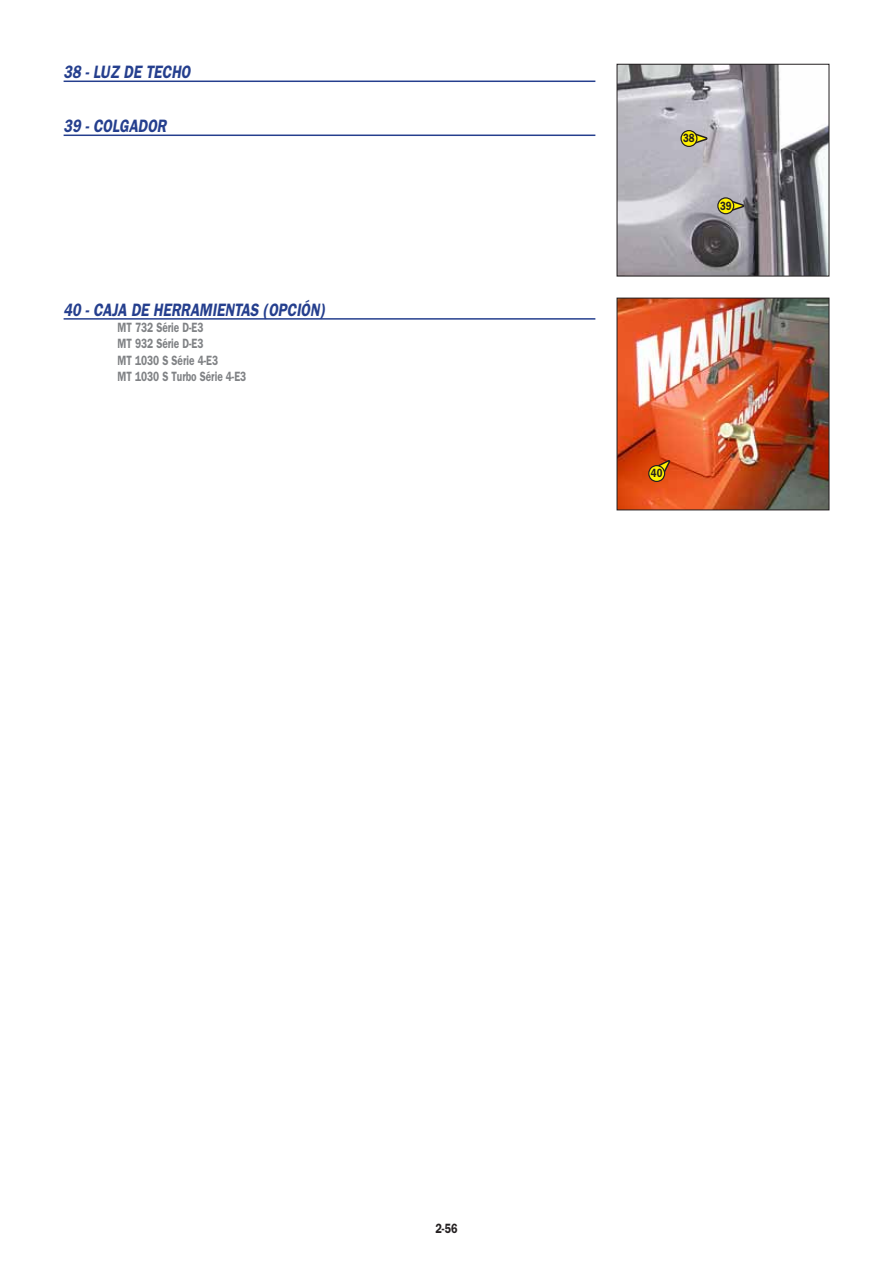
<style>
.page{position:relative;width:893px;height:1263px;background:#fff}
.page>*{position:absolute;margin:0;border:0;box-sizing:border-box;transform-origin:0 0}
.t1{font:italic 600 18px "Franklin Gothic";color:#253f8e;scale:.8 1}
.t2{font:600 13.5px/16.2px "Franklin Gothic";color:#808285;scale:.75 1}
.t3{font:600 13.5px "Franklin Gothic";color:#231f20;scale:.8 1}
.t4{font:600 12px "Franklin Gothic";color:#231f20;scale:.8 1}
</style>
<div class="page">
<hr style="left:64px;top:81px;width:531px;height:1px;background:#253f8e">
<hr style="left:64px;top:135px;width:531px;height:1px;background:#253f8e">
<hr style="left:64px;top:318px;width:531px;height:2px;background:#253f8e">
<svg style="left:616px;top:63px;width:213px;height:214px;background:#a09ea4"></svg>
<svg style="left:716px;top:197px;width:29px;height:18px"></svg>
<svg style="left:680px;top:129px;width:28px;height:19px"></svg>
<img style="left:616px;top:297px;width:213px;height:214px">
<svg style="left:647px;top:459px;width:23px;height:24px"></svg>
<h1 class="t1" style="left:64px;top:66px;width:160px">38 - LUZ DE TECHO</h1>
<h1 class="t1" style="left:64px;top:120px;width:130px">39 - COLGADOR</h1>
<h1 class="t1" style="left:64px;top:304px;width:328px">40 - CAJA DE HERRAMIENTAS (OPCIÓN)</h1>
<p class="t2" style="left:118px;top:321px;width:173px">MT 732 Série D-E3<br>MT 932 Série D-E3<br>MT 1030 S Série 4-E3<br>MT 1030 S Turbo Série 4-E3</p>
<p class="t4" style="left:683px;top:134px;width:16px">38</p>
<p class="t4" style="left:720px;top:202px;width:16px">39</p>
<p class="t4" style="left:651px;top:469px;width:16px">40</p>
<p class="t3" style="left:435px;top:1224px;width:29px">2-56</p>
</div>
